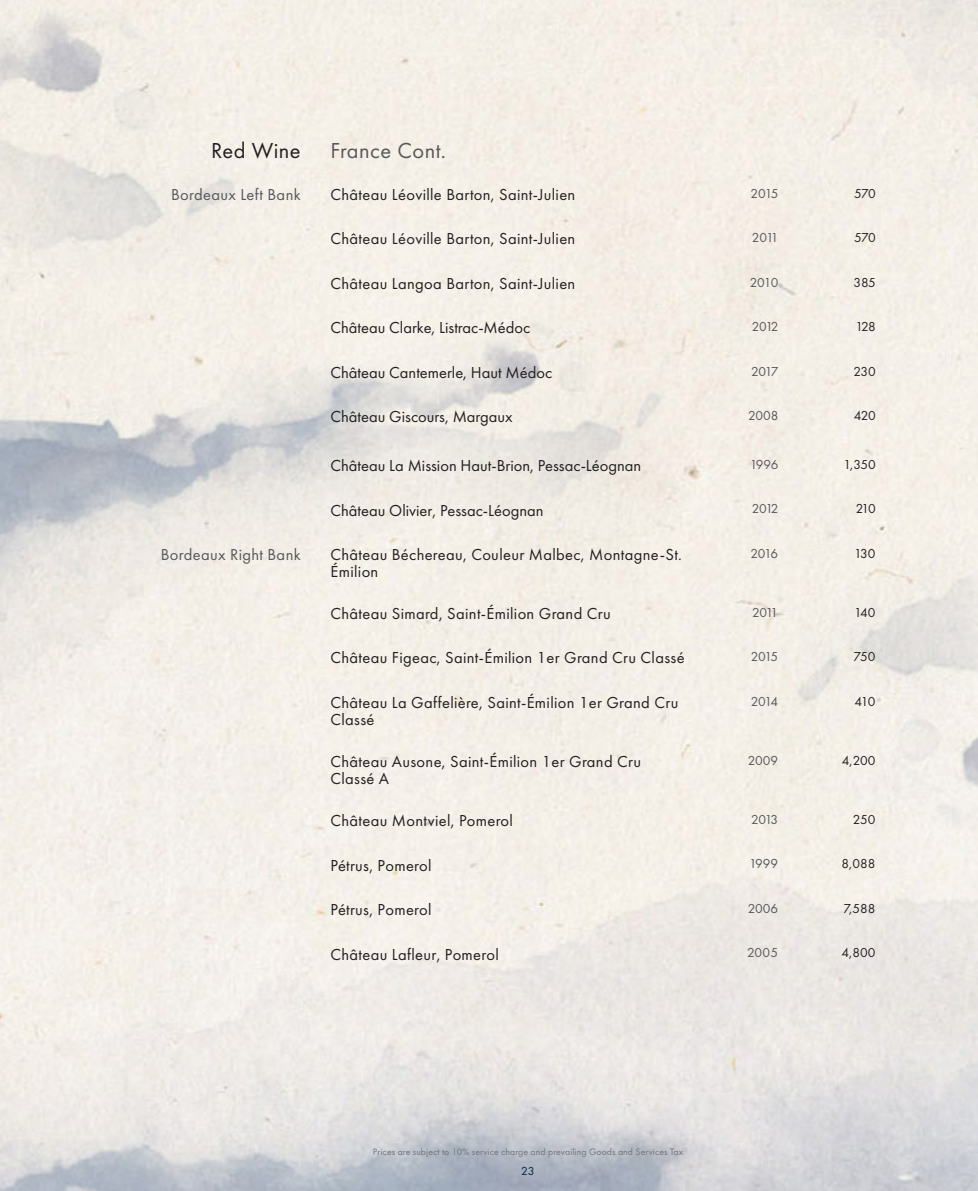
<style>
.page{position:relative;width:978px;height:1191px;background:#fff}
.page>*{position:absolute;margin:0;border:0;box-sizing:border-box;transform-origin:0 0}
.TITLE___ENGLISH{font:22.5px "Futura PT";letter-spacing:.02em;color:#57585a}
.TITLE___ENGLISH-2{font:22.5px "Futura PT";letter-spacing:.02em;color:#231f20}
.WINE_NAME{font:16.5px/16.8px "Futura PT";letter-spacing:.02em;color:#231f20}
.WINE_NAME-2{font:16.5px "Futura PT";color:#231f20}
.Grape_Name_ENG{font:16.5px "Futura PT";letter-spacing:.02em;color:#57585a}
.WINE_NAME-3{font:13.5px "Futura PT";letter-spacing:-.025em;color:#57585a}
.Price_Column{font:13.5px "Futura PT";letter-spacing:-.035em;color:#231f20}
.t1{font:12px "Futura PT";color:#03253e}
.t2{font:9.75px "Futura PT";letter-spacing:.01em;color:#727477}
</style>
<div class="page">
<p class="TITLE___ENGLISH-2" style="left:211px;top:137px;width:91px">Red Wine</p>
<p class="TITLE___ENGLISH" style="left:330px;top:137px;width:117px">France Cont.</p>
<p class="Grape_Name_ENG" style="left:171px;top:185px;width:131px">Bordeaux Left Bank</p>
<p class="WINE_NAME" style="left:330px;top:186px;width:246px">Château Léoville Barton, Saint-Julien</p>
<p class="WINE_NAME-3" style="left:751px;top:185px;width:30px">2015</p>
<p class="Price_Column" style="left:854px;top:185px;width:23px">570</p>
<p class="WINE_NAME" style="left:330px;top:230px;width:246px">Château Léoville Barton, Saint-Julien</p>
<p class="WINE_NAME-3" style="left:752px;top:230px;width:28px">2011</p>
<p class="Price_Column" style="left:854px;top:230px;width:23px">570</p>
<p class="WINE_NAME" style="left:330px;top:275px;width:246px">Château Langoa Barton, Saint-Julien</p>
<p class="WINE_NAME-3" style="left:750px;top:274px;width:30px">2010</p>
<p class="Price_Column" style="left:853px;top:274px;width:24px">385</p>
<p class="WINE_NAME-2" style="left:330px;top:318px;width:201px">Château Clarke, Listrac-Médoc</p>
<p class="WINE_NAME-3" style="left:752px;top:318px;width:28px">2012</p>
<p class="Price_Column" style="left:855px;top:318px;width:22px">128</p>
<p class="WINE_NAME-2" style="left:330px;top:362px;width:223px">Château Cantemerle, Haut Médoc</p>
<p class="WINE_NAME-3" style="left:751px;top:363px;width:29px">2017</p>
<p class="Price_Column" style="left:853px;top:363px;width:24px">230</p>
<p class="WINE_NAME-2" style="left:330px;top:407px;width:184px">Château Giscours, Margaux</p>
<p class="WINE_NAME-3" style="left:748px;top:407px;width:32px">2008</p>
<p class="Price_Column" style="left:854px;top:407px;width:23px">420</p>
<p class="WINE_NAME-2" style="left:330px;top:456px;width:312px">Château La Mission Haut-Brion, Pessac-Léognan</p>
<p class="WINE_NAME-3" style="left:750px;top:456px;width:30px">1996</p>
<p class="Price_Column" style="left:844px;top:456px;width:34px">1,350</p>
<p class="WINE_NAME-2" style="left:330px;top:500px;width:215px">Château Olivier, Pessac-Léognan</p>
<p class="WINE_NAME-3" style="left:752px;top:501px;width:28px">2012</p>
<p class="Price_Column" style="left:856px;top:501px;width:22px">210</p>
<p class="Grape_Name_ENG" style="left:161px;top:545px;width:141px">Bordeaux Right Bank</p>
<p class="WINE_NAME" style="left:330px;top:546px;width:353px">Château Béchereau, Couleur Malbec, Montagne-St.<br>Émilion</p>
<p class="WINE_NAME-3" style="left:750px;top:545px;width:29px">2016</p>
<p class="Price_Column" style="left:854px;top:545px;width:23px">130</p>
<p class="WINE_NAME" style="left:330px;top:605px;width:282px">Château Simard, Saint-Émilion Grand Cru</p>
<p class="WINE_NAME-3" style="left:752px;top:604px;width:27px">2011</p>
<p class="Price_Column" style="left:854px;top:604px;width:23px">140</p>
<p class="WINE_NAME" style="left:330px;top:649px;width:356px">Château Figeac, Saint-Émilion 1er Grand Cru Classé</p>
<p class="WINE_NAME-3" style="left:751px;top:648px;width:29px">2015</p>
<p class="Price_Column" style="left:854px;top:648px;width:23px">750</p>
<p class="WINE_NAME" style="left:330px;top:694px;width:349px">Château La Gaffelière, Saint-Émilion 1er Grand Cru<br>Classé</p>
<p class="WINE_NAME-3" style="left:751px;top:693px;width:29px">2014</p>
<p class="Price_Column" style="left:855px;top:693px;width:22px">410</p>
<p class="WINE_NAME" style="left:330px;top:753px;width:312px">Château Ausone, Saint-Émilion 1er Grand Cru<br>Classé A</p>
<p class="WINE_NAME-3" style="left:748px;top:752px;width:32px">2009</p>
<p class="Price_Column" style="left:842px;top:752px;width:35px">4,200</p>
<p class="WINE_NAME" style="left:330px;top:812px;width:184px">Château Montviel, Pomerol</p>
<p class="WINE_NAME-3" style="left:751px;top:811px;width:29px">2013</p>
<p class="Price_Column" style="left:853px;top:811px;width:24px">250</p>
<p class="WINE_NAME" style="left:330px;top:856px;width:103px">Pétrus, Pomerol</p>
<p class="WINE_NAME-3" style="left:749px;top:856px;width:31px">1999</p>
<p class="Price_Column" style="left:842px;top:856px;width:35px">8,088</p>
<p class="WINE_NAME" style="left:330px;top:901px;width:103px">Pétrus, Pomerol</p>
<p class="WINE_NAME-3" style="left:748px;top:900px;width:32px">2006</p>
<p class="Price_Column" style="left:843px;top:900px;width:33px">7,588</p>
<p class="WINE_NAME" style="left:330px;top:945px;width:170px">Château Lafleur, Pomerol</p>
<p class="WINE_NAME-3" style="left:747px;top:945px;width:33px">2005</p>
<p class="Price_Column" style="left:842px;top:945px;width:35px">4,800</p>
<p class="t2" style="left:373px;top:1146px;width:312px">Prices are subject to 10% service charge and prevailing Goods and Services Tax</p>
<p class="t1" style="left:521px;top:1164px;width:15px">23</p>
</div>
